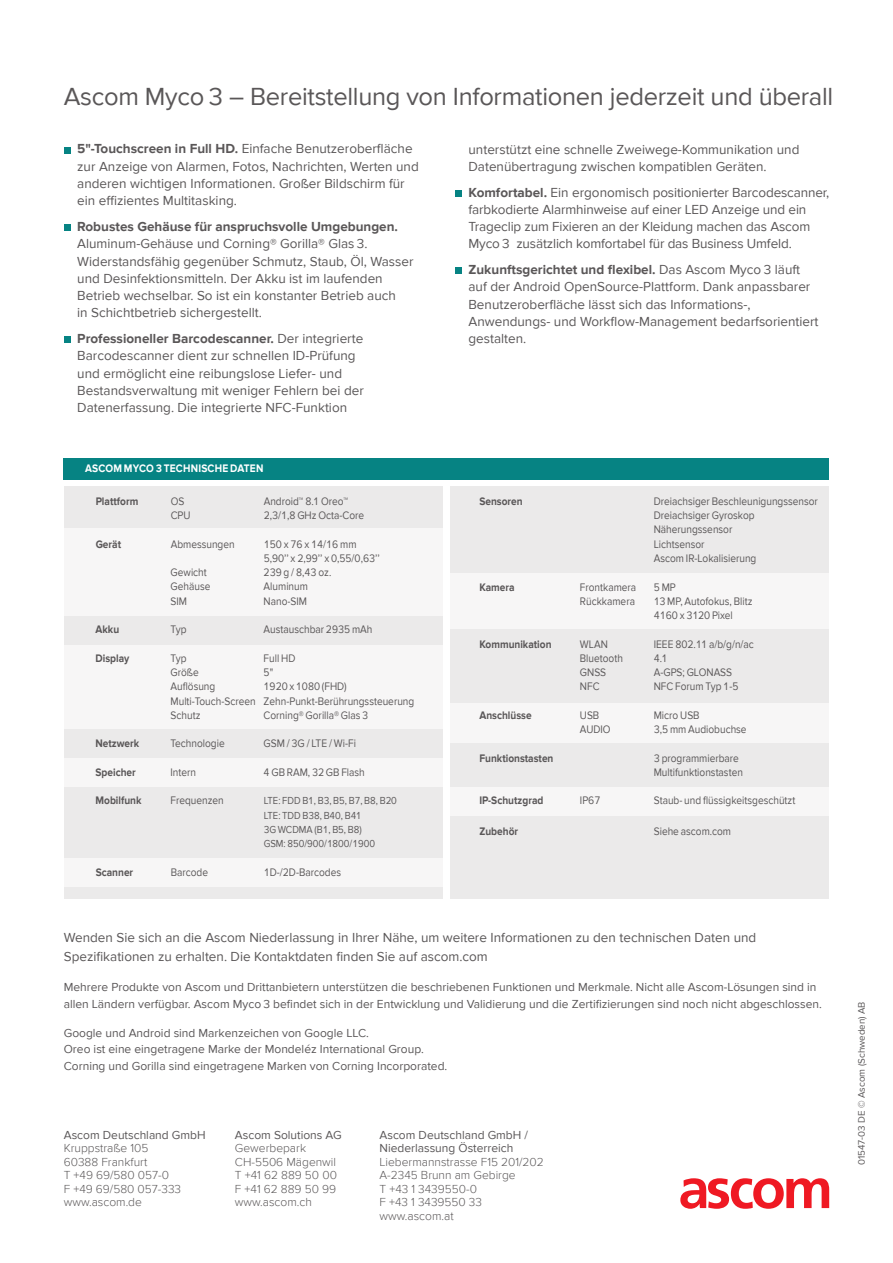
<style>
.page{position:relative;width:893px;height:1263px;background:#fff}
.page>*{position:absolute;margin:0;border:0;box-sizing:border-box;transform-origin:0 0}
.t1{font:25.5px "Proxima Nova";letter-spacing:-.01em;color:#5a5758}
.t2{font:13.5px/17.2px "Proxima Nova";color:#5a5758}
.t3{font:700 13.5px "Proxima Nova";color:#5a5758}
.t4{font:12px/16.5px "Proxima Nova";color:#5a5758}
.t5{font:300 12px/13.5px "Proxima Nova";color:#5a5758}
.t6{font:11.25px/14.2px "Proxima Nova";color:#5a5758;scale:.9 1}
.t7{font:700 11.25px "Proxima Nova";color:#5a5758;scale:.9 1}
.t8{font:700 11.25px "Proxima Nova";letter-spacing:.02em;color:#fff;scale:.9 1}
.t9{font:10.5px/14.2px "Proxima Nova";color:#5a5758;scale:.9 1}
.t10{font:9.75px "Proxima Nova";color:#5a5758}
.s1{font-weight:700}
</style>
<div class="page">
<svg style="left:680px;top:1178px;width:149px;height:31px"></svg>
<div style="left:64px;top:147px;width:7px;height:6px;background:#068383"></div>
<div style="left:64px;top:224px;width:7px;height:7px;background:#068383"></div>
<div style="left:64px;top:336px;width:7px;height:7px;background:#068383"></div>
<div style="left:455px;top:190px;width:7px;height:6px;background:#068383"></div>
<div style="left:455px;top:267px;width:7px;height:7px;background:#068383"></div>
<div style="left:64px;top:486px;width:378px;height:412px;background:#ebeaea"></div>
<div style="left:450px;top:486px;width:379px;height:412px;background:#ebeaea"></div>
<div style="left:64px;top:458px;width:765px;height:21px;background:#068383"></div>
<div style="left:446px;top:573px;width:390px;height:55px;background:#f7f6f6"></div>
<div style="left:446px;top:787px;width:390px;height:28px;background:#f7f6f6"></div>
<div style="left:446px;top:703px;width:390px;height:40px;background:#f7f6f6"></div>
<div style="left:56px;top:528px;width:386px;height:88px;background:#f7f6f6"></div>
<div style="left:56px;top:759px;width:386px;height:28px;background:#f7f6f6"></div>
<div style="left:56px;top:858px;width:386px;height:28px;background:#f7f6f6"></div>
<div style="left:56px;top:645px;width:386px;height:83px;background:#f7f6f6"></div>
<h1 class="t1" style="left:64px;top:82px;width:771px">Ascom Myco 3 – Bereitstellung von Informationen jederzeit und überall</h1>
<p class="t2" style="left:77px;top:141px;width:343px"><span class="s1">5"-Touchscreen in Full HD.</span> Einfache Benutzeroberfläche zur Anzeige von Alarmen, Fotos, Nachrichten, Werten und anderen wichtigen Informationen. Großer Bildschirm für ein effizientes Multitasking.</p>
<p class="t3" style="left:77px;top:219px;width:322px">Robustes Gehäuse für anspruchsvolle Umgebungen.</p>
<p class="t2" style="left:77px;top:235px;width:338px">Aluminum-Gehäuse und Corning® Gorilla® Glas 3.<br>Widerstandsfähig gegenüber Schmutz, Staub, Öl, Wasser und Desinfektionsmitteln. Der Akku ist im laufenden Betrieb wechselbar. So ist ein konstanter Betrieb auch<br>in Schichtbetrieb sichergestellt.</p>
<p class="t2" style="left:77px;top:330px;width:288px"><span class="s1">Professioneller Barcodescanner.</span> Der integrierte Barcodescanner dient zur schnellen ID-Prüfung und ermöglicht eine reibungslose Liefer- und Bestandsverwaltung mit weniger Fehlern bei der Datenerfassung. Die integrierte NFC-Funktion</p>
<p class="t2" style="left:468px;top:141px;width:332px">unterstützt eine schnelle Zweiwege-Kommunikation und<br>Datenübertragung zwischen kompatiblen Geräten.</p>
<p class="t2" style="left:468px;top:184px;width:362px"><span class="s1">Komfortabel.</span> Ein ergonomisch positionierter Barcodescanner, farbkodierte Alarmhinweise auf einer LED Anzeige und ein Trageclip zum Fixieren an der Kleidung machen das Ascom Myco 3 zusätzlich komfortabel für das Business Umfeld.</p>
<p class="t2" style="left:468px;top:261px;width:352px"><span class="s1">Zukunftsgerichtet und flexibel.</span> Das Ascom Myco 3 läuft auf der Android OpenSource-Plattform. Dank anpassbarer Benutzeroberfläche lässt sich das Informations-, Anwendungs- und Workflow-Management bedarfsorientiert gestalten.</p>
<p class="t8" style="left:85px;top:462px;width:200px">ASCOM MYCO 3 TECHNISCHE DATEN</p>
<p class="t7" style="left:96px;top:495px;width:49px">Plattform</p>
<p class="t6" style="left:171px;top:494px;width:17px">OS</p>
<p class="t6" style="left:264px;top:494px;width:95px">Android™ 8.1 Oreo™</p>
<p class="t6" style="left:171px;top:508px;width:24px">CPU</p>
<p class="t6" style="left:264px;top:508px;width:113px">2,3/1,8 GHz Octa-Core</p>
<p class="t7" style="left:96px;top:537px;width:30px">Gerät</p>
<p class="t6" style="left:171px;top:537px;width:73px">Abmessungen</p>
<p class="t6" style="left:264px;top:537px;width:130px">150 x 76 x 14/16 mm<br>5,90’’ x 2,99’’ x 0,55/0,63’’</p>
<p class="t6" style="left:171px;top:565px;width:42px">Gewicht</p>
<p class="t6" style="left:264px;top:565px;width:77px">239 g / 8,43 oz.</p>
<p class="t6" style="left:171px;top:580px;width:46px">Gehäuse</p>
<p class="t6" style="left:264px;top:580px;width:51px">Aluminum</p>
<p class="t6" style="left:171px;top:594px;width:20px">SIM</p>
<p class="t6" style="left:264px;top:594px;width:50px">Nano-SIM</p>
<p class="t7" style="left:96px;top:623px;width:28px">Akku</p>
<p class="t6" style="left:171px;top:622px;width:19px">Typ</p>
<p class="t6" style="left:264px;top:622px;width:122px">Austauschbar 2935 mAh</p>
<p class="t7" style="left:96px;top:651px;width:39px">Display</p>
<p class="t6" style="left:171px;top:651px;width:19px">Typ</p>
<p class="t6" style="left:264px;top:651px;width:37px">Full HD</p>
<p class="t6" style="left:171px;top:665px;width:33px">Größe</p>
<p class="t6" style="left:264px;top:665px;width:12px">5"</p>
<p class="t6" style="left:171px;top:679px;width:51px">Auflösung</p>
<p class="t6" style="left:171px;top:679px;width:272px;text-indent:93px">1920 x 1080 (FHD)<br>Multi-Touch-Screen Zehn-Punkt-Berührungssteuerung<br>Schutz</p>
<p class="t6" style="left:264px;top:708px;width:118px">Corning® Gorilla® Glas 3</p>
<p class="t7" style="left:96px;top:737px;width:50px">Netzwerk</p>
<p class="t6" style="left:171px;top:736px;width:62px">Technologie</p>
<p class="t6" style="left:264px;top:736px;width:104px">GSM / 3G / LTE / Wi-Fi</p>
<p class="t7" style="left:96px;top:765px;width:46px">Speicher</p>
<p class="t6" style="left:171px;top:765px;width:30px">Intern</p>
<p class="t6" style="left:264px;top:765px;width:114px">4 GB RAM, 32 GB Flash</p>
<p class="t7" style="left:96px;top:794px;width:53px">Mobilfunk</p>
<p class="t6" style="left:171px;top:793px;width:61px">Frequenzen</p>
<p class="t9" style="left:264px;top:794px;width:150px">LTE: FDD B1, B3, B5, B7, B8, B20<br>LTE: TDD B38, B40, B41<br>3G WCDMA (B1, B5, B8)<br>GSM: 850/900/1800/1900</p>
<p class="t7" style="left:96px;top:865px;width:43px">Scanner</p>
<p class="t6" style="left:171px;top:865px;width:43px">Barcode</p>
<p class="t6" style="left:264px;top:865px;width:88px">1D-/2D-Barcodes</p>
<p class="t7" style="left:479px;top:495px;width:50px">Sensoren</p>
<p class="t6" style="left:654px;top:494px;width:184px">Dreiachsiger Beschleunigungssensor<br>Dreiachsiger Gyroskop<br>Näherungssensor<br>Lichtsensor<br>Ascom IR-Lokalisierung</p>
<p class="t7" style="left:479px;top:580px;width:41px">Kamera</p>
<p class="t6" style="left:580px;top:580px;width:64px">Frontkamera</p>
<p class="t6" style="left:654px;top:580px;width:26px">5 MP</p>
<p class="t6" style="left:580px;top:594px;width:63px">Rückkamera</p>
<p class="t6" style="left:654px;top:594px;width:111px">13 MP, Autofokus, Blitz<br>4160 x 3120 Pixel</p>
<p class="t7" style="left:479px;top:637px;width:82px">Kommunikation</p>
<p class="t6" style="left:580px;top:637px;width:33px">WLAN</p>
<p class="t6" style="left:654px;top:637px;width:113px">IEEE 802.11 a/b/g/n/ac</p>
<p class="t6" style="left:580px;top:651px;width:49px">Bluetooth</p>
<p class="t6" style="left:654px;top:651px;width:17px">4.1</p>
<p class="t6" style="left:580px;top:665px;width:31px">GNSS</p>
<p class="t6" style="left:654px;top:665px;width:88px">A-GPS; GLONASS</p>
<p class="t6" style="left:580px;top:679px;width:23px">NFC</p>
<p class="t6" style="left:654px;top:679px;width:96px">NFC Forum Typ 1-5</p>
<p class="t7" style="left:479px;top:708px;width:60px">Anschlüsse</p>
<p class="t6" style="left:580px;top:708px;width:23px">USB</p>
<p class="t6" style="left:654px;top:708px;width:52px">Micro USB</p>
<p class="t6" style="left:580px;top:722px;width:36px">AUDIO</p>
<p class="t6" style="left:654px;top:722px;width:105px">3,5 mm Audiobuchse</p>
<p class="t7" style="left:479px;top:751px;width:84px">Funktionstasten</p>
<p class="t6" style="left:654px;top:751px;width:101px">3 programmierbare<br>Multifunktionstasten</p>
<p class="t7" style="left:479px;top:794px;width:73px">IP-Schutzgrad</p>
<p class="t6" style="left:580px;top:793px;width:24px">IP67</p>
<p class="t6" style="left:654px;top:793px;width:159px">Staub- und flüssigkeitsgeschützt</p>
<p class="t7" style="left:479px;top:825px;width:45px">Zubehör</p>
<p class="t6" style="left:654px;top:825px;width:87px">Siehe ascom.com</p>
<p class="t2" style="left:64px;top:928px;width:694px;line-height:19.5px">Wenden Sie sich an die Ascom Niederlassung in Ihrer Nähe, um weitere Informationen zu den technischen Daten und<br>Spezifikationen zu erhalten. Die Kontaktdaten finden Sie auf ascom.com</p>
<p class="t4" style="left:64px;top:979px;width:760px">Mehrere Produkte von Ascom und Drittanbietern unterstützen die beschriebenen Funktionen und Merkmale. Nicht alle Ascom-Lösungen sind in allen Ländern verfügbar. Ascom Myco 3 befindet sich in der Entwicklung und Validierung und die Zertifizierungen sind noch nicht abgeschlossen.</p>
<p class="t4" style="left:64px;top:1025px;width:385px">Google und Android sind Markenzeichen von Google LLC.<br>Oreo ist eine eingetragene Marke der Mondeléz International Group.<br>Corning und Gorilla sind eingetragene Marken von Corning Incorporated.</p>
<p class="t4" style="left:64px;top:1126px;width:143px">Ascom Deutschland GmbH</p>
<p class="t5" style="left:64px;top:1141px;width:119px">Kruppstraße 105<br>60388 Frankfurt<br>T +49 69/580 057-0<br>F +49 69/580 057-333 www.ascom.de</p>
<p class="t4" style="left:235px;top:1126px;width:108px">Ascom Solutions AG</p>
<p class="t5" style="left:235px;top:1141px;width:104px">Gewerbepark<br>CH-5506 Mägenwil<br>T +41 62 889 50 00<br>F +41 62 889 50 99 www.ascom.ch</p>
<p class="t4" style="left:379px;top:1128px;width:150px;line-height:13.5px">Ascom Deutschland GmbH /<br>Niederlassung Österreich</p>
<p class="t5" style="left:379px;top:1155px;width:166px">Liebermannstrasse F15 201/202<br>A-2345 Brunn am Gebirge<br>T +43 1 3439550-0<br>F +43 1 3439550 33 www.ascom.at</p>
<p class="t10" style="left:856px;top:1165px;width:165px;rotate:-90deg">01547-03 DE © Ascom (Schweden) AB</p>
</div>
